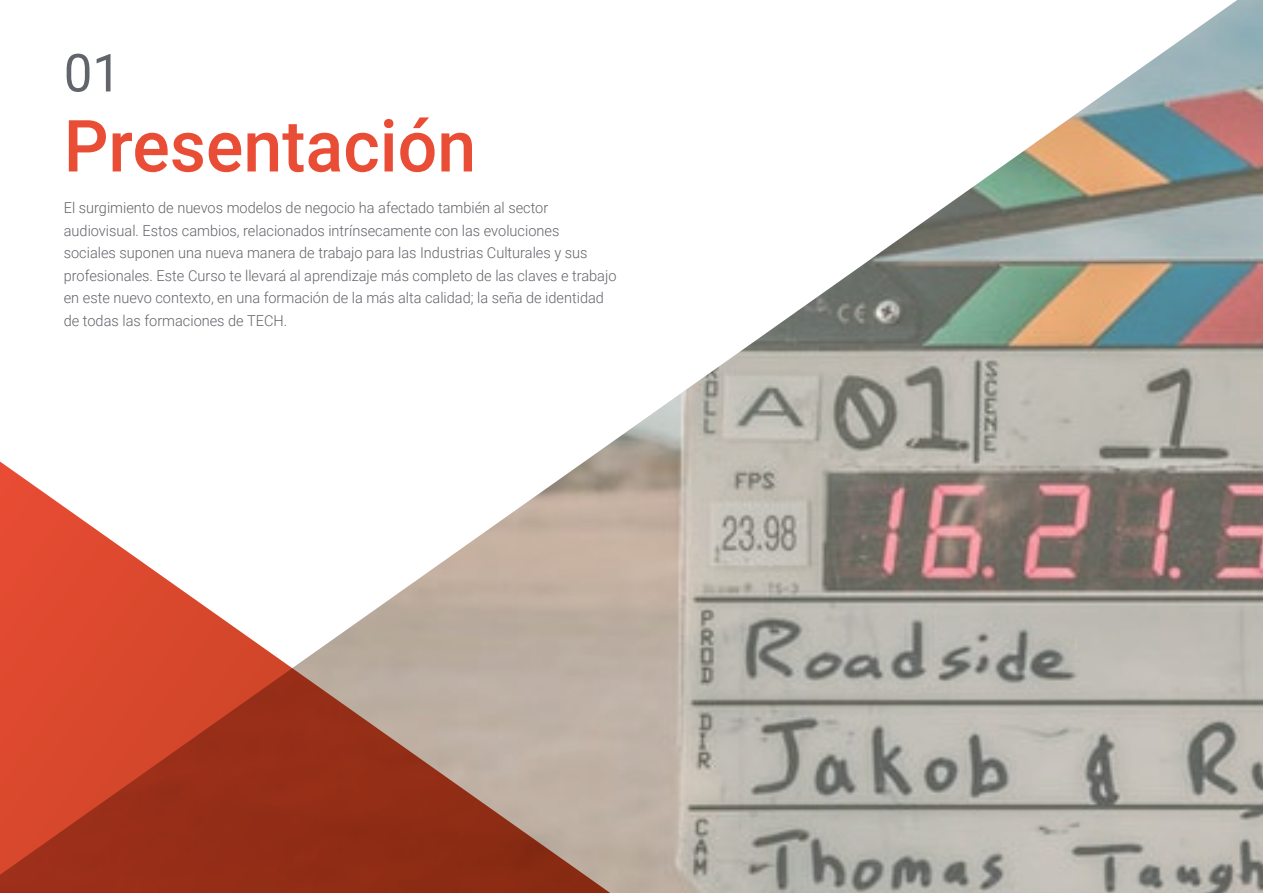
<style>
.page{position:relative;width:1263px;height:893px;background:#fff}
.page>*{position:absolute;margin:0;border:0;box-sizing:border-box;transform-origin:0 0}
.t1{font:500 72px "Roboto";color:#e94d35}
.t2{font:52.5px "Roboto";color:#61646a}
.t3{font:300 15px/22.5px "Roboto";color:#61646a}
</style>
<div class="page">
<img style="left:607px;top:0;width:656px;height:893px">
<svg style="left:0;top:446px;width:640px;height:447px"></svg>
<h2 class="t2" style="left:64px;top:36px;width:59px">01</h2>
<h1 class="t1" style="left:64px;top:95px;width:414px">Presentación</h1>
<p class="t3" style="left:64px;top:196px;width:554px">El surgimiento de nuevos modelos de negocio ha afectado también al sector audiovisual. Estos cambios, relacionados intrínsecamente con las evoluciones<br>sociales suponen una nueva manera de trabajo para las Industrias Culturales y sus profesionales. Este Curso te llevará al aprendizaje más completo de las claves e trabajo en este nuevo contexto, en una formación de la más alta calidad; la seña de identidad de todas las formaciones de TECH.</p>
</div>
